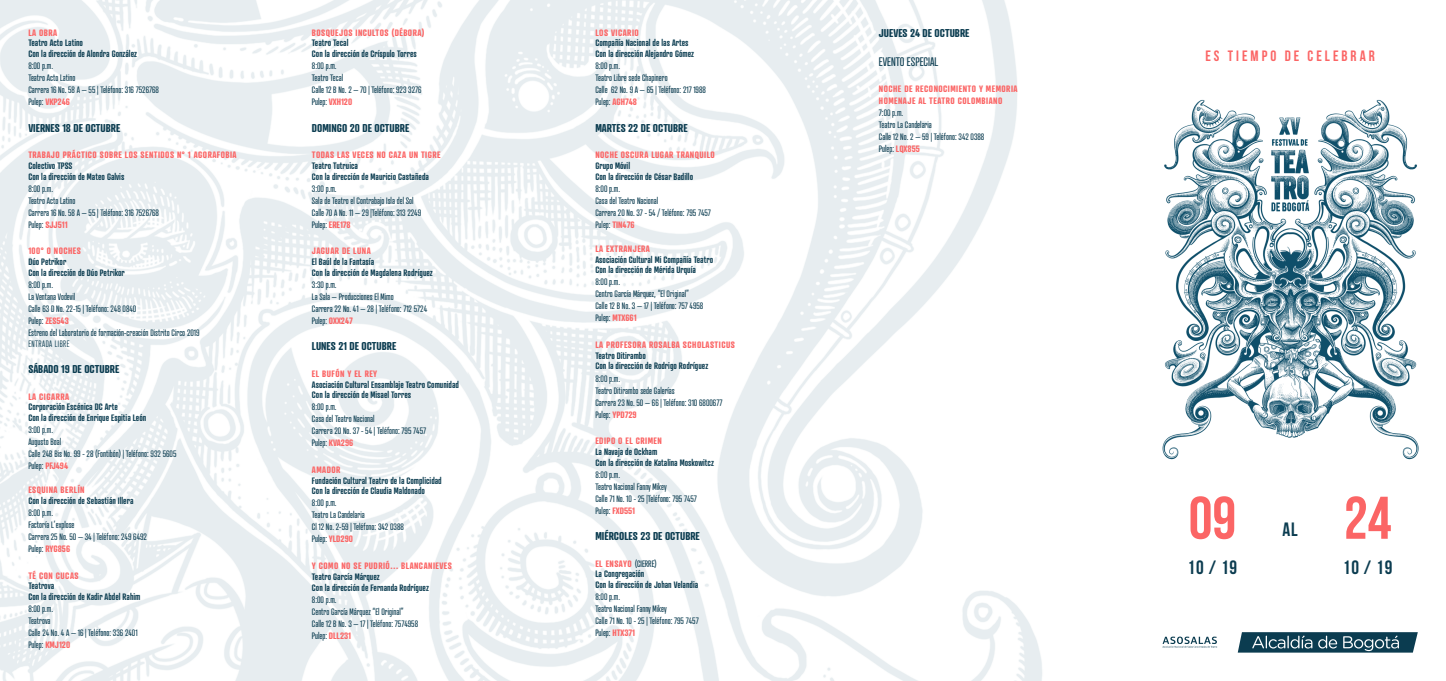
<style>
.page{position:relative;width:1446px;height:681px;background:#fff}
.page>*{position:absolute;margin:0;border:0;box-sizing:border-box;transform-origin:0 0}
.t1{font:700 60px "Bebas Neue";color:#fb6565}
.t2{font:700 19.3px "Bebas Neue";letter-spacing:.05em;color:#0b3c50}
.t3{font:700 15px "Bebas Neue";letter-spacing:.2em;color:#fb6565}
.t4{font:12px "Atrament";color:#0b3c50}
.t5{font:700 11px "Atrament";color:#0b3c50}
.t6{font:9px/12px "Atrament";color:#0b3c50}
.t7{font:600 9px/10.8px "Atrament";color:#0b3c50}
.t8{font:700 9px/12px "Atrament";letter-spacing:.05em;color:#fb6565}
.t9{font:300 9px "Atrament";letter-spacing:.05em;color:#0b3c50}
.s1{font-weight:700;color:#fb6565}
.s2{font-weight:400}
</style>
<div class="page">
<img style="left:0;top:0;width:1419px;height:680px">
<svg style="left:1162px;top:636px;width:55px;height:11px"></svg>
<svg style="left:1237px;top:632px;width:181px;height:20px;background:#375f6f"></svg>
<div style="left:1319px;top:640px;width:7px;height:7px;background:#0b3c50;border-radius:3px"></div>
<p class="t8" style="left:28px;top:26px;width:30px">LA OBRA</p>
<p class="t7" style="left:28px;top:38px;width:110px">Teatro Acto Latino<br>Con la dirección de Alondra González</p>
<p class="t6" style="left:28px;top:60px;width:132px">8:00 p.m.<br>Teatro Acto Latino<br>Carrera 16 No. 58 A – 55 | Teléfono: 316 7526768<br>Pulep: <span class="s1">VKP246</span></p>
<p class="t5" style="left:28px;top:121px;width:93px">VIERNES 18 DE OCTUBRE</p>
<p class="t8" style="left:28px;top:148px;width:210px">TRABAJO PRÁCTICO SOBRE LOS SENTIDOS N° 1 AGORAFOBIA</p>
<p class="t7" style="left:28px;top:160px;width:97px">Colectivo TPSS<br>Con la dirección de Mateo Galvis</p>
<p class="t6" style="left:28px;top:182px;width:132px">8:00 p.m.<br>Teatro Acto Latino<br>Carrera 16 No. 58 A – 55 | Teléfono: 316 7526768<br>Pulep: <span class="s1">SJJ511</span></p>
<p class="t8" style="left:28px;top:244px;width:54px">100° 0 NOCHES</p>
<p class="t7" style="left:28px;top:256px;width:98px">Dúo Petrikor<br>Con la dirección de Dúo Petrikor</p>
<p class="t6" style="left:28px;top:278px;width:173px">8:00 p.m.<br>La Ventana Vodevil<br>Calle 63 D No. 22-15 | Teléfono: 248 0840<br>Pulep: <span class="s1">ZES543<br></span>Estreno del Laboratorio de formación-creación Distrito Circo 2019</p>
<p class="t9" style="left:28px;top:338px;width:43px">ENTRADA LIBRE</p>
<p class="t5" style="left:28px;top:362px;width:92px">SÁBADO 19 DE OCTUBRE</p>
<p class="t8" style="left:28px;top:390px;width:42px">LA CIGARRA</p>
<p class="t7" style="left:28px;top:401px;width:120px">Corporación Escénica DC Arte<br>Con la dirección de Enrique Espitia León</p>
<p class="t6" style="left:28px;top:423px;width:150px">3:00 p.m.<br>Augusto Boal<br>Calle 24B Bis No. 99 - 28 (Fontibón) | Teléfono: 932 5605<br>Pulep: <span class="s1">PFJ494</span></p>
<p class="t8" style="left:28px;top:483px;width:58px">ESQUINA BERLÍN</p>
<p class="t7" style="left:28px;top:495px;width:107px">Con la dirección de Sebastián Illera</p>
<p class="t6" style="left:28px;top:506px;width:120px">8:00 p.m.<br>Factoría L’explose<br>Carrera 25 No. 50 – 34 | Teléfono: 249 6492<br>Pulep: <span class="s1">RYG856</span></p>
<p class="t8" style="left:28px;top:568px;width:52px">TÉ CON CUCAS</p>
<p class="t7" style="left:28px;top:580px;width:114px">Teatrova<br>Con la dirección de Kadir Abdel Rahim</p>
<p class="t6" style="left:28px;top:602px;width:111px">8:00 p.m.<br>Teatrova<br>Calle 24 No. 4 A – 16 | Teléfono: 336 2401<br>Pulep: <span class="s1">KMJ120</span></p>
<p class="t8" style="left:312px;top:26px;width:114px">BOSQUEJOS INCULTOS (DÉBORA)</p>
<p class="t7" style="left:312px;top:37px;width:107px">Teatro Tecal<br>Con la dirección de Críspulo Torres</p>
<p class="t6" style="left:312px;top:60px;width:111px">8:00 p.m.<br>Teatro Tecal<br>Calle 12 B No. 2 – 70 | Teléfono: 923 3276<br>Pulep: <span class="s1">VXH120</span></p>
<p class="t5" style="left:312px;top:121px;width:99px">DOMINGO 20 DE OCTUBRE</p>
<p class="t8" style="left:312px;top:148px;width:130px">TODAS LAS VECES NO CAZA UN TIGRE</p>
<p class="t7" style="left:312px;top:160px;width:119px">Teatro Tutruica<br>Con la dirección de Mauricio Castañeda</p>
<p class="t6" style="left:312px;top:182px;width:111px">3:00 p.m.<br>Sala de Teatro el Contrabajo Isla del Sol<br>Calle 70 A No. 11 – 29 |Teléfono: 313 2249<br>Pulep: <span class="s1">ERE178</span></p>
<p class="t8" style="left:312px;top:244px;width:60px">JAGUAR DE LUNA</p>
<p class="t7" style="left:312px;top:256px;width:122px">El Baúl de la Fantasía<br>Con la dirección de Magdalena Rodríguez</p>
<p class="t6" style="left:312px;top:278px;width:117px">3:30 p.m.<br>La Sala – Producciones El Mimo<br>Carrera 22 No. 41 – 28 | Teléfono: 712 5724<br>Pulep: <span class="s1">OXX247</span></p>
<p class="t5" style="left:312px;top:339px;width:86px">LUNES 21 DE OCTUBRE</p>
<p class="t8" style="left:312px;top:367px;width:67px">EL BUFÓN Y EL REY</p>
<p class="t7" style="left:312px;top:378px;width:149px">Asociación Cultural Ensamblaje Teatro Comunidad<br>Con la dirección de Misael Torres</p>
<p class="t6" style="left:312px;top:401px;width:116px">8:00 p.m.<br>Casa del Teatro Nacional<br>Carrera 20 No. 37 - 54 | Teléfono: 795 7457<br>Pulep: <span class="s1">KVA296</span></p>
<p class="t8" style="left:312px;top:463px;width:30px">AMADOR</p>
<p class="t7" style="left:312px;top:474px;width:131px">Fundación Cultural Teatro de la Complicidad<br>Con la dirección de Claudia Maldonado</p>
<p class="t6" style="left:312px;top:497px;width:94px">8:00 p.m.<br>Teatro La Candelaria<br>Cl 12 No. 2-59 | Teléfono: 342 0388<br>Pulep: <span class="s1">YLD290</span></p>
<p class="t8" style="left:312px;top:559px;width:142px">Y COMO NO SE PUDRIÓ… BLANCANIEVES</p>
<p class="t7" style="left:312px;top:570px;width:119px">Teatro García Márquez<br>Con la dirección de Fernanda Rodríguez</p>
<p class="t6" style="left:312px;top:593px;width:108px">8:00 p.m.<br>Centro García Márquez “El Original”<br>Calle 12 B No. 3 – 17 | Teléfono: 7574958<br>Pulep: <span class="s1">DLL231</span></p>
<p class="t8" style="left:595px;top:26px;width:45px">LOS VICARIO</p>
<p class="t7" style="left:595px;top:37px;width:100px">Compañía Nacional de las Artes<br>Con la dirección Alejandro Gómez</p>
<p class="t6" style="left:595px;top:60px;width:112px">8:00 p.m.<br>Teatro Libre sede Chapinero<br>Calle 62 No. 9 A – 65 | Teléfono: 217 1988<br>Pulep: <span class="s1">AGH748</span></p>
<p class="t5" style="left:595px;top:121px;width:94px">MARTES 22 DE OCTUBRE</p>
<p class="t8" style="left:595px;top:148px;width:121px">NOCHE OSCURA LUGAR TRANQUILO</p>
<p class="t7" style="left:595px;top:160px;width:99px">Grupo Móvil<br>Con la dirección de César Badillo</p>
<p class="t6" style="left:595px;top:182px;width:117px">8:00 p.m.<br>Casa del Teatro Nacional<br>Carrera 20 No. 37 - 54 / Teléfono: 795 7457<br>Pulep: <span class="s1">TIN476</span></p>
<p class="t8" style="left:595px;top:242px;width:56px">LA EXTRANJERA</p>
<p class="t7" style="left:595px;top:254px;width:119px">Asociación Cultural Mi Compañía Teatro<br>Con la dirección de Mérida Urquía</p>
<p class="t6" style="left:595px;top:276px;width:109px">8:00 p.m.<br>Centro García Márquez, “El Original”<br>Calle 12 B No. 3 – 17 | Teléfono: 757 4958<br>Pulep: <span class="s1">MTX661</span></p>
<p class="t8" style="left:595px;top:338px;width:141px">LA PROFESORA ROSALBA SCHOLASTICUS</p>
<p class="t7" style="left:595px;top:350px;width:114px">Teatro Ditirambo<br>Con la dirección de Rodrigo Rodríguez</p>
<p class="t6" style="left:595px;top:372px;width:128px">8:00 p.m.<br>Teatro Ditirambo sede Galerías<br>Carrera 23 No. 50 – 66 | Teléfono: 310 6800677<br>Pulep: <span class="s1">YPD729</span></p>
<p class="t8" style="left:595px;top:434px;width:68px">EDIPO O EL CRIMEN</p>
<p class="t7" style="left:595px;top:445px;width:120px">La Navaja de Ockham<br>Con la dirección de Katalina Moskowitcz</p>
<p class="t6" style="left:595px;top:468px;width:103px">8:00 p.m.<br>Teatro Nacional Fanny Mikey<br>Calle 71 No. 10 - 25 |Teléfono: 795 7457<br>Pulep: <span class="s1">FXD551</span></p>
<p class="t5" style="left:595px;top:529px;width:106px">MIÉRCOLES 23 DE OCTUBRE</p>
<p class="t7" style="left:595px;top:557px;width:104px"><span class="s1">EL ENSAYO</span> <span class="s2">(CIERRE)<br></span>La Congregación<br>Con la dirección de Johan Velandia</p>
<p class="t6" style="left:595px;top:590px;width:105px">8:00 p.m.<br>Teatro Nacional Fanny Mikey<br>Calle 71 No. 10 - 25 | Teléfono: 795 7457<br>Pulep: <span class="s1">HTX371</span></p>
<p class="t5" style="left:879px;top:26px;width:92px">JUEVES 24 DE OCTUBRE</p>
<h3 class="t4" style="left:879px;top:54px;width:61px">EVENTO ESPECIAL</h3>
<p class="t8" style="left:879px;top:83px;width:140px">NOCHE DE RECONOCIMIENTO Y MEMORIA<br>HOMENAJE AL TEATRO COLOMBIANO</p>
<p class="t6" style="left:879px;top:107px;width:107px">7:00 p.m.<br>Teatro La Candelaria<br>Calle 12 No. 2 – 59 | Teléfono: 342 0388<br>Pulep: <span class="s1">LQX855</span></p>
<h3 class="t3" style="left:1205px;top:47px;width:171px">ES TIEMPO DE CELEBRAR</h3>
<h1 class="t1" style="left:1188px;top:485px;width:49px">09</h1>
<h2 class="t2" style="left:1187px;top:556px;width:51px">10 / 19</h2>
<h2 class="t2" style="left:1282px;top:519px;width:17px">AL</h2>
<h1 class="t1" style="left:1344px;top:485px;width:49px">24</h1>
<h2 class="t2" style="left:1343px;top:556px;width:51px">10 / 19</h2>
</div>
